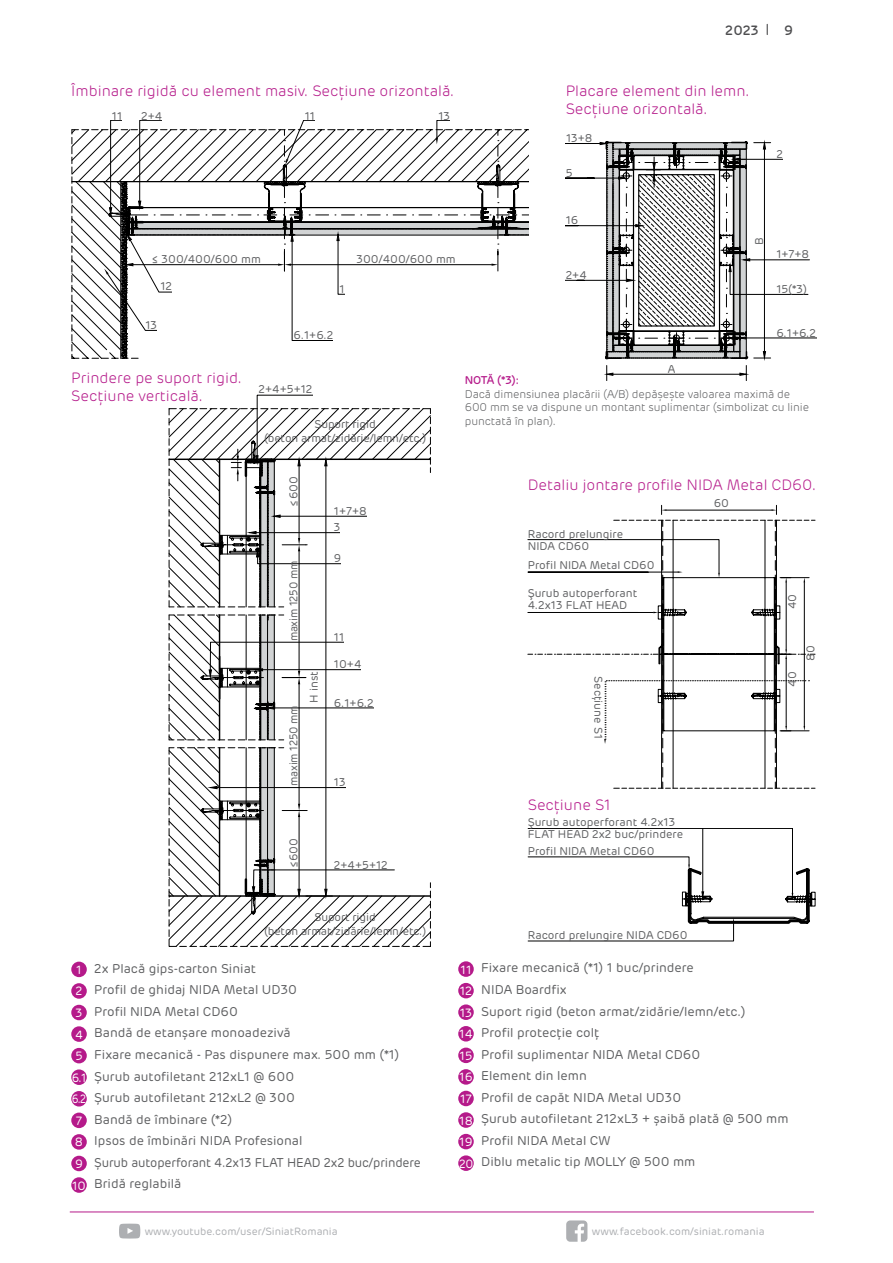
<style>
.page{position:relative;width:893px;height:1263px;background:#fff}
.page>*{position:absolute;margin:0;border:0;box-sizing:border-box;transform-origin:0 0}
.t1{font:300 15px/18px "Rubrik";color:#b51a8a}
.t2{font:500 13.5px "Rubrik";color:#4d4d4f}
.t3{font:12.75px/21.6px "Rubrik";color:#5f6062}
.t4{font:12.75px "Rubrik";color:#5f6062;scale:.96 1}
.t5{font:11.25px/12px "Rubrik";color:#5f6062}
.t6{font:300 11.25px/13.5px "Rubrik";letter-spacing:-.01em;color:#5f6062}
.t7{font:11.25px "Rubrik";letter-spacing:-.02em;color:#5f6062;scale:.95 1}
.t8{font:500 11.25px "Rubrik";color:#b51a8a}
.t9{font:10.5px "Rubrik";color:#adafb2}
</style>
<div class="page">
<svg style="left:566px;top:1220px;width:21px;height:22px"></svg>
<svg style="left:119px;top:1223px;width:21px;height:15px"></svg>
<hr style="left:70px;top:1211px;width:744px;height:1px;background:#b51a8a">
<div style="left:71px;top:962px;width:16px;height:15px;background:#b51a8a;border-radius:50%"></div>
<div style="left:71px;top:983px;width:16px;height:16px;background:#b51a8a;border-radius:50%"></div>
<div style="left:71px;top:1005px;width:16px;height:15px;background:#b51a8a;border-radius:50%"></div>
<div style="left:71px;top:1026px;width:16px;height:16px;background:#b51a8a;border-radius:50%"></div>
<div style="left:71px;top:1048px;width:16px;height:15px;background:#b51a8a;border-radius:50%"></div>
<div style="left:71px;top:1069px;width:16px;height:16px;background:#b51a8a;border-radius:50%"></div>
<div style="left:71px;top:1091px;width:16px;height:15px;background:#b51a8a;border-radius:50%"></div>
<div style="left:71px;top:1112px;width:16px;height:16px;background:#b51a8a;border-radius:50%"></div>
<div style="left:71px;top:1134px;width:16px;height:16px;background:#b51a8a;border-radius:50%"></div>
<div style="left:71px;top:1156px;width:16px;height:15px;background:#b51a8a;border-radius:50%"></div>
<div style="left:71px;top:1177px;width:16px;height:16px;background:#b51a8a;border-radius:50%"></div>
<div style="left:458px;top:961px;width:16px;height:16px;background:#b51a8a;border-radius:50%"></div>
<div style="left:458px;top:983px;width:16px;height:15px;background:#b51a8a;border-radius:50%"></div>
<div style="left:458px;top:1004px;width:16px;height:16px;background:#b51a8a;border-radius:50%"></div>
<div style="left:458px;top:1026px;width:16px;height:15px;background:#b51a8a;border-radius:50%"></div>
<div style="left:458px;top:1047px;width:16px;height:16px;background:#b51a8a;border-radius:50%"></div>
<div style="left:458px;top:1069px;width:16px;height:16px;background:#b51a8a;border-radius:50%"></div>
<div style="left:458px;top:1091px;width:16px;height:15px;background:#b51a8a;border-radius:50%"></div>
<div style="left:458px;top:1112px;width:16px;height:16px;background:#b51a8a;border-radius:50%"></div>
<div style="left:458px;top:1134px;width:16px;height:15px;background:#b51a8a;border-radius:50%"></div>
<div style="left:458px;top:1155px;width:16px;height:16px;background:#b51a8a;border-radius:50%"></div>
<svg style="left:71px;top:120px;width:458px;height:239px"></svg>
<div style="left:122px;top:116px;width:9px;height:9px;background:#fff"></div>
<div style="left:162px;top:116px;width:9px;height:9px;background:#fff"></div>
<div style="left:315px;top:116px;width:18px;height:9px;background:#fff"></div>
<div style="left:172px;top:287px;width:19px;height:8px;background:#fff"></div>
<div style="left:345px;top:289px;width:19px;height:9px;background:#fff"></div>
<div style="left:157px;top:325px;width:19px;height:8px;background:#fff"></div>
<div style="left:333px;top:335px;width:27px;height:8px;background:#fff"></div>
<div style="left:450px;top:116px;width:18px;height:9px;background:#fff"></div>
<svg style="left:168px;top:394px;width:263px;height:553px"></svg>
<div style="left:367px;top:513px;width:14px;height:5px;background:#fff"></div>
<div style="left:341px;top:560px;width:14px;height:6px;background:#fff"></div>
<div style="left:344px;top:639px;width:14px;height:6px;background:#fff"></div>
<div style="left:362px;top:667px;width:11px;height:5px;background:#fff"></div>
<div style="left:374px;top:705px;width:8px;height:5px;background:#fff"></div>
<div style="left:346px;top:785px;width:17px;height:5px;background:#fff"></div>
<hr style="left:746px;top:338px;width:70px;height:1px;background:#000">
<hr style="left:750px;top:260px;width:59px;height:1px;background:#000">
<svg style="left:566px;top:141px;width:242px;height:240px"></svg>
<div style="left:783px;top:156px;width:15px;height:11px;background:#fff"></div>
<svg style="left:528px;top:828px;width:287px;height:113px"></svg>
<svg style="left:528px;top:519px;width:287px;height:136px"></svg>
<svg style="left:528px;top:539px;width:192px;height:39px"></svg>
<hr style="left:528px;top:572px;width:150px;height:1px;background:#000">
<hr style="left:528px;top:612px;width:125px;height:1px;background:#000">
<hr style="left:804px;top:582px;width:1px;height:144px;background:#000">
<hr style="left:786px;top:582px;width:1px;height:67px;background:#000">
<svg style="left:780px;top:577px;width:29px;height:5px"></svg>
<svg style="left:614px;top:520px;width:201px;height:1px"></svg>
<hr style="left:666px;top:510px;width:106px;height:1px;background:#000">
<svg style="left:661px;top:505px;width:5px;height:9px"></svg>
<svg style="left:772px;top:505px;width:5px;height:9px"></svg>
<svg style="left:604px;top:612px;width:211px;height:177px"></svg>
<p class="t2" style="left:725px;top:21px;width:35px">2023</p>
<p class="t2" style="left:784px;top:21px;width:11px">9</p>
<p class="t1" style="left:71px;top:82px;width:385px">Îmbinare rigidă cu element masiv. Secţiune orizontală.</p>
<p class="t1" style="left:566px;top:82px;width:185px">Placare element din lemn.<br>Secţiune orizontală.</p>
<p class="t5" style="left:112px;top:110px;width:12px">11</p>
<p class="t5" style="left:141px;top:110px;width:23px">2+4</p>
<p class="t5" style="left:305px;top:110px;width:12px">11</p>
<p class="t5" style="left:438px;top:110px;width:13px">13</p>
<p class="t5" style="left:151px;top:253px;width:111px">≤ 300/400/600 mm</p>
<p class="t5" style="left:356px;top:253px;width:101px">300/400/600 mm</p>
<p class="t5" style="left:160px;top:280px;width:13px">12</p>
<p class="t5" style="left:145px;top:319px;width:13px">13</p>
<p class="t5" style="left:340px;top:283px;width:7px">1</p>
<p class="t5" style="left:294px;top:329px;width:41px">6.1+6.2</p>
<p class="t5" style="left:566px;top:132px;width:28px">13+8</p>
<p class="t5" style="left:566px;top:167px;width:8px">5</p>
<p class="t5" style="left:566px;top:214px;width:14px">16</p>
<p class="t5" style="left:566px;top:269px;width:23px">2+4</p>
<p class="t5" style="left:753px;top:245px;width:9px;rotate:-90deg">B</p>
<p class="t5" style="left:776px;top:148px;width:8px">2</p>
<p class="t5" style="left:776px;top:248px;width:34px">1+7+8</p>
<p class="t5" style="left:776px;top:283px;width:32px">15(*3)</p>
<p class="t5" style="left:776px;top:327px;width:41px">6.1+6.2</p>
<p class="t1" style="left:71px;top:369px;width:172px">Prindere pe suport rigid.<br>Secţiune verticală.</p>
<p class="t5" style="left:259px;top:383px;width:55px">2+4+5+12</p>
<p class="t5" style="left:264px;top:418px;width:164px;line-height:13.5px;text-align:center">Suport rigid<br>(beton armat/zidărie/lemn/etc.)</p>
<p class="t5" style="left:288px;top:506px;width:32px;rotate:-90deg">≤600</p>
<p class="t7" style="left:286px;top:641px;width:86px;rotate:-90deg">maxim 1250 mm</p>
<p class="t7" style="left:286px;top:786px;width:86px;rotate:-90deg">maxim 1250 mm</p>
<p class="t5" style="left:308px;top:703px;width:33px;rotate:-90deg">H inst</p>
<p class="t5" style="left:334px;top:502px;width:34px;line-height:16.5px">1+7+8<br>3</p>
<p class="t5" style="left:334px;top:552px;width:9px">9</p>
<p class="t5" style="left:334px;top:631px;width:12px">11</p>
<p class="t5" style="left:334px;top:658px;width:29px">10+4</p>
<p class="t5" style="left:334px;top:697px;width:41px">6.1+6.2</p>
<p class="t5" style="left:334px;top:776px;width:13px">13</p>
<p class="t5" style="left:288px;top:868px;width:32px;rotate:-90deg">≤600</p>
<p class="t5" style="left:334px;top:859px;width:55px">2+4+5+12</p>
<p class="t5" style="left:264px;top:911px;width:164px;line-height:13.5px;text-align:center">Suport rigid<br>(beton armat/zidărie/lemn/etc.)</p>
<p class="t3" style="left:76px;top:957px;width:181px"><sub>1</sub> 2x Placă gips-carton Siniat</p>
<p class="t3" style="left:76px;top:979px;width:223px"><sub>2</sub> Profil de ghidaj NIDA Metal UD30</p>
<p class="t3" style="left:75px;top:1000px;width:164px"><sub>3</sub> Profil NIDA Metal CD60</p>
<p class="t3" style="left:75px;top:1022px;width:217px"><sub>4</sub> Bandă de etanșare monoadezivă</p>
<p class="t3" style="left:75px;top:1044px;width:325px"><sub>5</sub> Fixare mecanică - Pas dispunere max. 500 mm (*1)</p>
<p class="t3" style="left:72px;top:1065px;width:224px"><sub>6.1</sub> Șurub autofiletant 212xL1 @ 600</p>
<p class="t3" style="left:72px;top:1087px;width:225px"><sub>6.2</sub> Șurub autofiletant 212xL2 @ 300</p>
<p class="t3" style="left:76px;top:1108px;width:158px"><sub>7</sub> Bandă de îmbinare (*2)</p>
<p class="t3" style="left:75px;top:1130px;width:229px"><sub>8</sub> Ipsos de îmbinări NIDA Profesional</p>
<p class="t4" style="left:75px;top:1154px;width:362px"><sub>9</sub> Șurub autoperforant 4.2x13 FLAT HEAD 2x2 buc/prindere</p>
<p class="t3" style="left:72px;top:1173px;width:111px"><sub>10</sub> Bridă reglabilă</p>
<p class="t5" style="left:668px;top:363px;width:9px">A</p>
<p class="t8" style="left:465px;top:373px;width:56px">NOTĂ (*3):</p>
<p class="t6" style="left:465px;top:387px;width:346px">Dacă dimensiunea placării (A/B) depășește valoarea maximă de<br>600 mm se va dispune un montant suplimentar (simbolizat cu linie punctată în plan).</p>
<p class="t1" style="left:528px;top:475px;width:290px">Detaliu jontare profile NIDA Metal CD60.</p>
<p class="t5" style="left:528px;top:528px;width:97px">Racord prelungire<br>NIDA CD60</p>
<p class="t5" style="left:528px;top:559px;width:128px">Profil NIDA Metal CD60</p>
<p class="t5" style="left:528px;top:587px;width:111px">Şurub autoperforant<br>4.2x13 FLAT HEAD</p>
<p class="t5" style="left:604px;top:676px;width:64px;rotate:90deg">Secţiune S1</p>
<p class="t1" style="left:528px;top:796px;width:84px">Secţiune S1</p>
<p class="t5" style="left:528px;top:816px;width:157px">Şurub autoperforant 4.2x13<br>FLAT HEAD 2x2 buc/prindere</p>
<p class="t5" style="left:528px;top:845px;width:128px">Profil NIDA Metal CD60</p>
<p class="t5" style="left:714px;top:497px;width:17px">60</p>
<p class="t5" style="left:786px;top:609px;width:17px;rotate:-90deg">40</p>
<p class="t5" style="left:786px;top:687px;width:17px;rotate:-90deg">40</p>
<p class="t5" style="left:804px;top:661px;width:17px;rotate:-90deg">80</p>
<p class="t5" style="left:528px;top:929px;width:161px">Racord prelungire NIDA CD60</p>
<p class="t3" style="left:459px;top:957px;width:331px"><sub>11</sub> Fixare mecanică (*1) 1 buc/prindere<br><sub>12</sub> NIDA Boardfix<br><sub>13</sub> Suport rigid (beton armat/zidărie/lemn/etc.)<br><sub>14</sub> Profil protecţie colţ<br><sub>15</sub> Profil suplimentar NIDA Metal CD60<br><sub>16</sub> Element din lemn<br><sub>17</sub> Profil de capăt NIDA Metal UD30<br><sub>18</sub> Șurub autofiletant 212xL3 + șaibă plată @ 500 mm<br><sub>19</sub> Profil NIDA Metal CW<br><sub>20</sub> Diblu metalic tip MOLLY @ 500 mm</p>
<p class="t9" style="left:145px;top:1225px;width:194px">www.youtube.com/user/SiniatRomania</p>
<p class="t9" style="left:592px;top:1225px;width:174px">www.facebook.com/siniat.romania</p>
</div>
